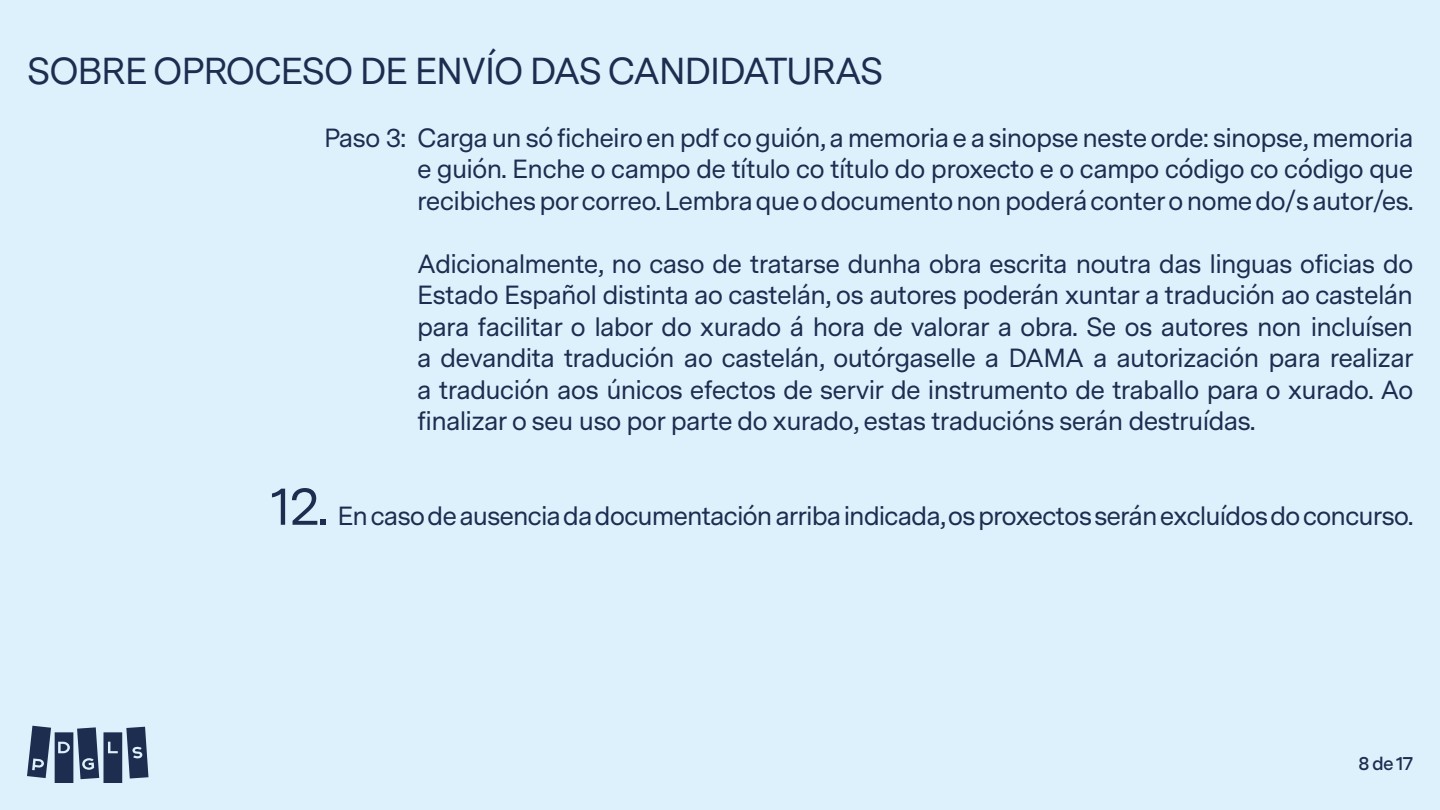
<style>
.page{position:relative;width:1440px;height:810px;background:#ddf1fc}
.page>*{position:absolute;margin:0;border:0;box-sizing:border-box;transform-origin:0 0}
.t1{font:37.5px "Messina Sans";letter-spacing:-.04em;color:#1c2d50}
.t2{font:26.25px/31.5px "Messina Sans";letter-spacing:-.03em;color:#1c2d50;text-align:justify}
.t3{font:600 18.75px "Messina Sans";color:#1c2d50}
.s1{font-size:52.5px}
</style>
<div class="page">
<svg style="left:27px;top:726px;width:121px;height:57px"></svg>
<h1 class="t1" style="left:27px;top:42px;width:858px">SOBRE OPROCESO DE ENVÍO DAS CANDIDATURAS</h1>
<p class="t2" style="left:417px;top:121px;width:998px;text-indent:-93px">Paso 3: Carga un só ficheiro en pdf co guión, a memoria e a sinopse neste orde: sinopse, memoria e guión. Enche o campo de título co título do proxecto e o campo código co código que recibiches por correo. Lembra que o documento non poderá conter o nome do/s autor/es.</p>
<p class="t2" style="left:417px;top:247px;width:998px">Adicionalmente, no caso de tratarse dunha obra escrita noutra das linguas oficias do Estado Español distinta ao castelán, os autores poderán xuntar a tradución ao castelán para facilitar o labor do xurado á hora de valorar a obra. Se os autores non incluísen a devandita tradución ao castelán, outórgaselle a DAMA a autorización para realizar a tradución aos únicos efectos de servir de instrumento de traballo para o xurado. Ao finalizar o seu uso por parte do xurado, estas traducións serán destruídas.</p>
<p class="t2" style="left:270px;top:499px;width:1145px"><span class="s1">12.</span> En caso de ausencia da documentación arriba indicada, os proxectos serán excluídos do concurso.</p>
<p class="t3" style="left:1359px;top:750px;width:56px">8 de 17</p>
</div>
